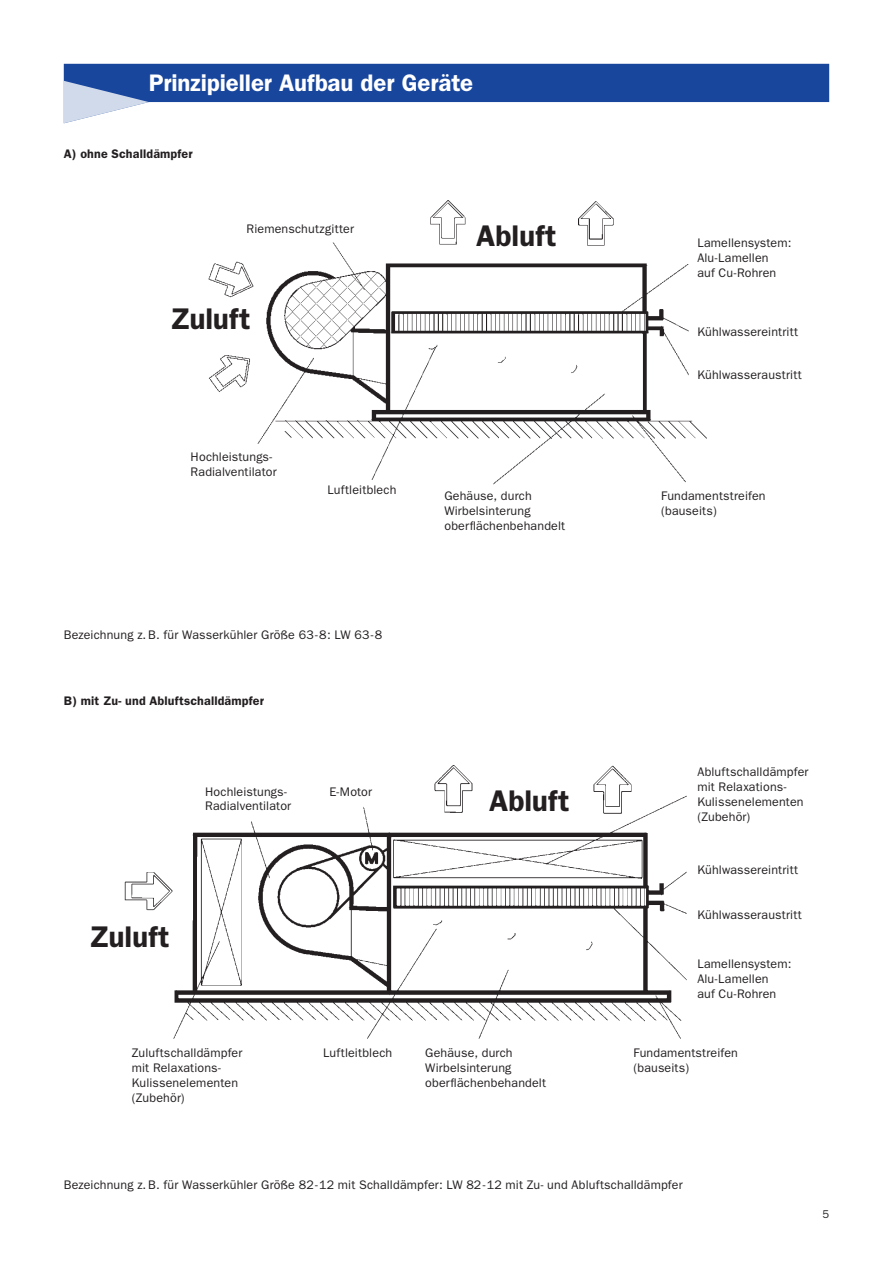
<style>
.page{position:relative;width:893px;height:1263px;background:#fff}
.page>*{position:absolute;margin:0;border:0;box-sizing:border-box;transform-origin:0 0}
.t1{font:600 30px "Franklin Gothic";color:#231f20}
.t2{font:600 24px "Franklin Gothic";letter-spacing:-.005em;color:#fff}
.t3{font:12.45px/15px "Franklin Gothic LT";letter-spacing:.01em;color:#231f20}
.t4{font:600 12.45px "Franklin Gothic";letter-spacing:.01em;color:#231f20}
.t5{font:11.25px "Franklin Gothic LT";color:#231f20}
</style>
<div class="page">
<img style="left:208px;top:201px;width:499px;height:284px">
<img style="left:124px;top:765px;width:563px;height:274px">
<div style="left:64px;top:64px;width:765px;height:39px;background:#18469d"></div>
<svg style="left:64px;top:81px;width:85px;height:42px"></svg>
<h2 class="t2" style="left:149px;top:69px;width:326px">Prinzipieller Aufbau der Geräte</h2>
<p class="t4" style="left:64px;top:147px;width:130px">A) ohne Schalldämpfer</p>
<p class="t3" style="left:247px;top:221px;width:109px">Riemenschutzgitter</p>
<h1 class="t1" style="left:476px;top:218px;width:82px">Abluft</h1>
<h1 class="t1" style="left:170px;top:301px;width:82px">Zuluft</h1>
<p class="t3" style="left:191px;top:449px;width:88px">Hochleistungs-<br>Radialventilator</p>
<p class="t3" style="left:697px;top:236px;width:96px">Lamellensystem:<br>Alu-Lamellen<br>auf Cu-Rohren</p>
<p class="t3" style="left:697px;top:324px;width:102px">Kühlwassereintritt</p>
<p class="t3" style="left:697px;top:368px;width:106px">Kühlwasseraustritt</p>
<p class="t3" style="left:327px;top:482px;width:71px">Luftleitblech</p>
<p class="t3" style="left:444px;top:488px;width:122px">Gehäuse, durch<br>Wirbelsinterung oberflächenbehandelt</p>
<p class="t3" style="left:661px;top:488px;width:106px">Fundamentstreifen (bauseits)</p>
<p class="t3" style="left:64px;top:627px;width:320px">Bezeichnung z. B. für Wasserkühler Größe 63-8: LW 63-8</p>
<p class="t4" style="left:64px;top:693px;width:202px">B) mit Zu- und Abluftschalldämpfer</p>
<p class="t3" style="left:205px;top:784px;width:88px">Hochleistungs-<br>Radialventilator</p>
<p class="t3" style="left:330px;top:784px;width:44px">E-Motor</p>
<h1 class="t1" style="left:489px;top:783px;width:82px">Abluft</h1>
<h1 class="t1" style="left:89px;top:919px;width:82px">Zuluft</h1>
<p class="t3" style="left:132px;top:1045px;width:112px">Zuluftschalldämpfer mit Relaxations-<br>Kulissenelementen (Zubehör)</p>
<p class="t3" style="left:323px;top:1045px;width:71px">Luftleitblech</p>
<p class="t3" style="left:425px;top:1045px;width:122px">Gehäuse, durch<br>Wirbelsinterung oberflächenbehandelt</p>
<p class="t3" style="left:697px;top:765px;width:113px">Abluftschalldämpfer mit Relaxations-<br>Kulissenelementen (Zubehör)</p>
<p class="t3" style="left:697px;top:862px;width:102px">Kühlwassereintritt</p>
<p class="t3" style="left:697px;top:907px;width:106px">Kühlwasseraustritt</p>
<p class="t3" style="left:697px;top:956px;width:96px">Lamellensystem:<br>Alu-Lamellen<br>auf Cu-Rohren</p>
<p class="t3" style="left:634px;top:1045px;width:106px">Fundamentstreifen (bauseits)</p>
<p class="t3" style="left:64px;top:1178px;width:620px">Bezeichnung z. B. für Wasserkühler Größe 82-12 mit Schalldämpfer: LW 82-12 mit Zu- und Abluftschalldämpfer</p>
<p class="t5" style="left:822px;top:1208px;width:8px">5</p>
</div>
